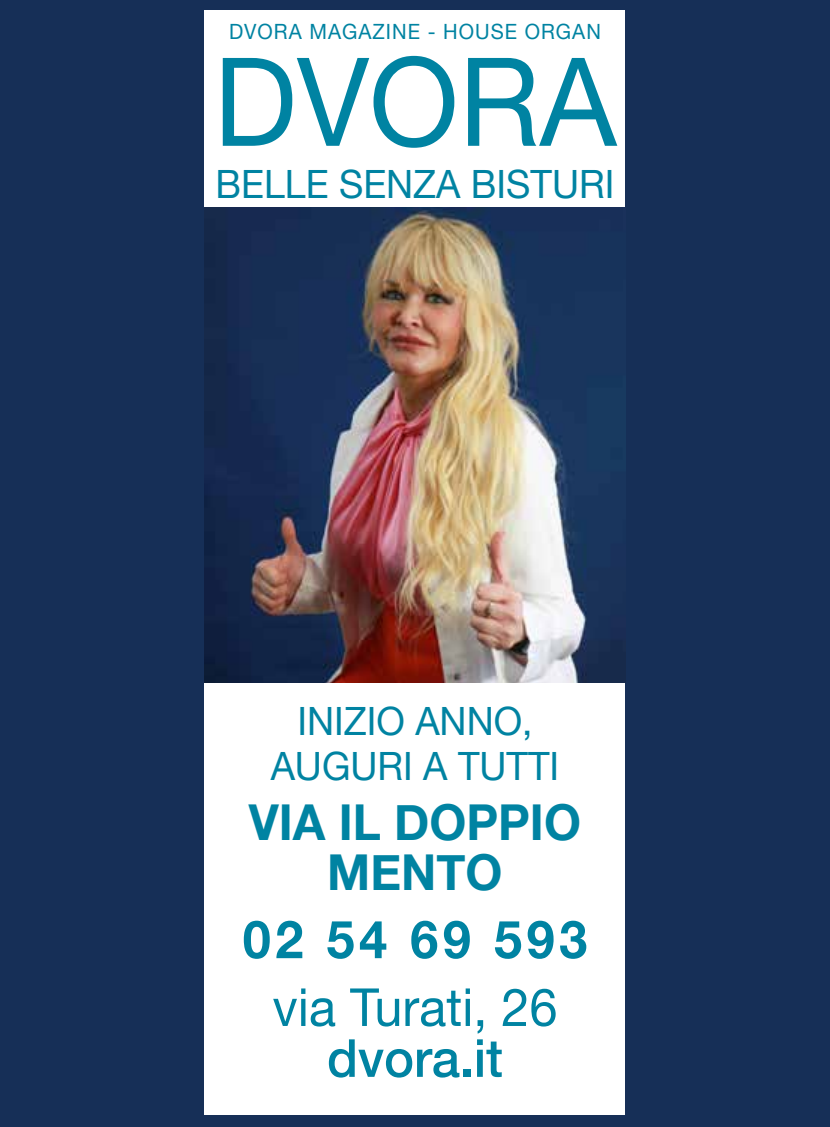
<style>
.page{position:relative;width:830px;height:1127px;background:#fff}
.page>*{position:absolute;margin:0;border:0;box-sizing:border-box;transform-origin:0 0}
.t1{font:123px "Helvetica Neue";color:#0083a2;scale:.96 1}
.t2{font:52.5px "Helvetica Neue";color:#0083a2;scale:.96 1}
.t3{font:700 52.5px "Helvetica Neue";letter-spacing:.09em;color:#0083a2;scale:.96 1}
.t4{font:500 52.5px "Helvetica Neue";color:#0083a2;scale:.96 1}
.t5{font:700 49.5px/50.8px "Helvetica Neue";color:#0083a2;text-align:center;scale:.96 1}
.t6{font:39px/45px "Helvetica Neue";color:#0083a2;text-align:center;scale:.96 1}
.t7{font:21px "Helvetica Neue";letter-spacing:.05em;color:#0083a2;scale:.96 1}
</style>
<div class="page">
<div style="left:0;top:0;width:829px;height:1127px;background:#162f57"></div>
<div style="left:205px;top:11px;width:420px;height:197px;background:#fff"></div>
<div style="left:205px;top:676px;width:420px;height:439px;background:#fff"></div>
<img style="left:205px;top:208px;width:420px;height:474px">
<p class="t7" style="left:229px;top:17px;width:388px">DVORA MAGAZINE - HOUSE ORGAN</p>
<h1 class="t1" style="left:213px;top:13px;width:421px">DVORA</h1>
<p class="t6" style="left:215px;top:164px;width:417px">BELLE SENZA BISTURI</p>
<p class="t6" style="left:270px;top:700px;width:302px">INIZIO ANNO,<br>AUGURI A TUTTI</p>
<p class="t5" style="left:249px;top:798px;width:347px">VIA IL DOPPIO<br>MENTO</p>
<h2 class="t3" style="left:243px;top:898px;width:360px">02 54 69 593</h2>
<h2 class="t2" style="left:272px;top:969px;width:298px">via Turati, 26</h2>
<h2 class="t4" style="left:327px;top:1016px;width:184px">dvora.it</h2>
</div>
